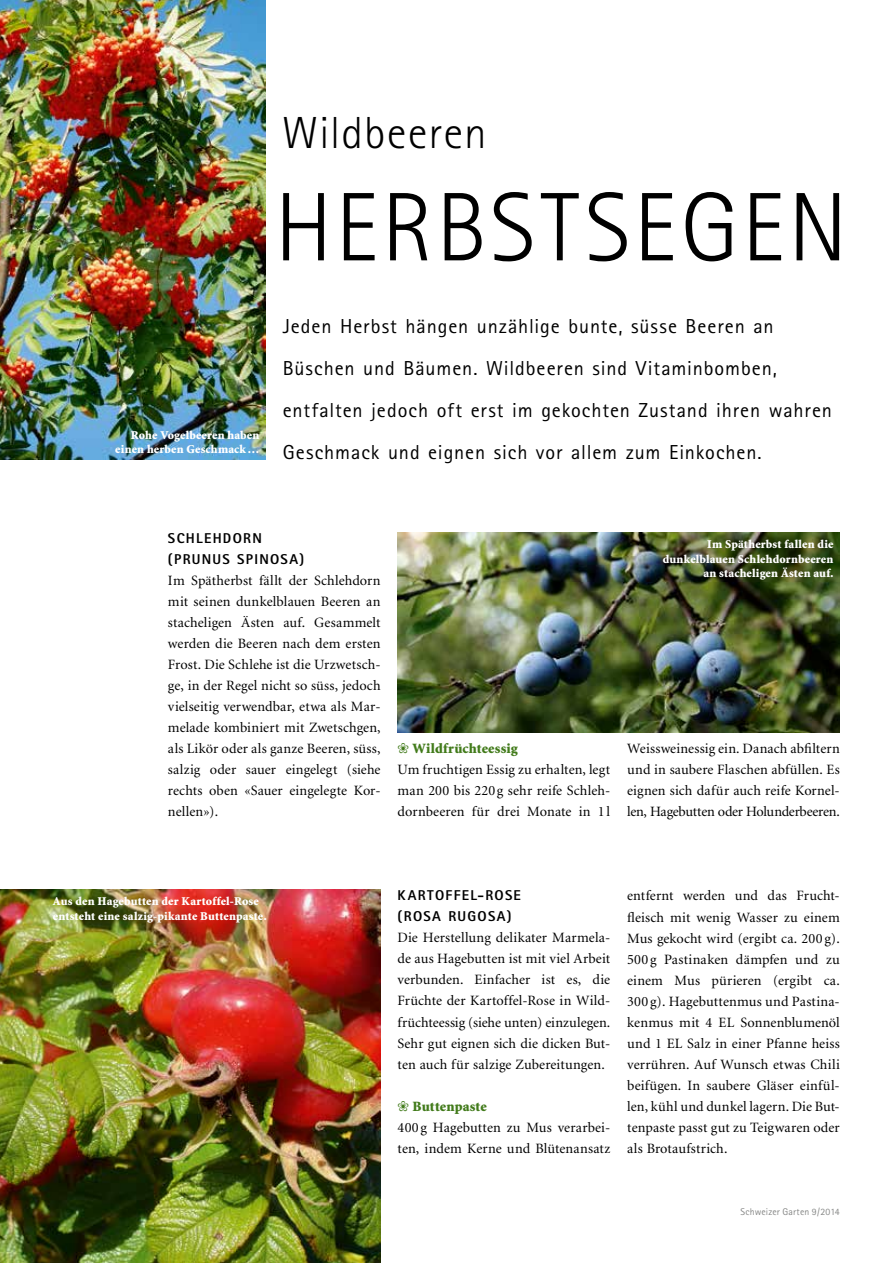
<style>
.page{position:relative;width:893px;height:1263px;background:#fff}
.page>*{position:absolute;margin:0;border:0;box-sizing:border-box;transform-origin:0 0}
.t1{font:300 97.5px "Rotis Sans Serif";letter-spacing:.035em;color:#000}
.t2{font:300 45px "Rotis Sans Serif";letter-spacing:.03em;color:#000}
.t3{font:20.25px/42px "Rotis Sans Serif";letter-spacing:.045em;color:#000}
.t4{font:14.25px/21px "Minion";letter-spacing:.005em;color:#000;text-align:justify}
.t5{font:800 14.25px/21px "Rotis Sans Serif";letter-spacing:.09em;color:#000}
.t6{font:900 12px/14.4px "Minion";letter-spacing:.01em;color:#fff;text-align:right}
.t7{font:9.75px "Rotis Sans Serif";letter-spacing:.01em;color:#868786}
.s1{color:#427b1b}
.s2{font-weight:900;color:#427b1b}
</style>
<div class="page">
<img style="left:0;top:890px;width:381px;height:373px">
<img style="left:398px;top:533px;width:442px;height:199px">
<img style="left:0;top:0;width:266px;height:459px">
<h2 class="t2" style="left:282px;top:107px;width:206px">Wildbeeren</h2>
<p class="t6" style="left:115px;top:428px;width:146px">Rohe Vogelbeeren haben einen herben Geschmack…</p>
<h1 class="t1" style="left:275px;top:171px;width:574px">HERBSTSEGEN</h1>
<h3 class="t3" style="left:283px;top:305px;width:551px">Jeden Herbst hängen unzählige bunte, süsse Beeren an Büschen und Bäumen. Wildbeeren sind Vitaminbomben, entfalten jedoch oft erst im gekochten Zustand ihren wahren Geschmack und eignen sich vor allem zum Einkochen.</h3>
<p class="t5" style="left:168px;top:528px;width:138px">SCHLEHDORN (PRUNUS SPINOSA)</p>
<p class="t4" style="left:168px;top:571px;width:214px">Im Spätherbst fällt der Schlehdorn mit seinen dunkelblauen Beeren an stacheligen Ästen auf. Gesammelt werden die Beeren nach dem ersten Frost. Die Schlehe ist die Urzwetsch&shy;ge, in der Regel nicht so süss, jedoch vielseitig verwendbar, etwa als Mar&shy;melade kombiniert mit Zwetschgen, als Likör oder als ganze Beeren, süss, salzig oder sauer eingelegt (siehe rechts oben «Sauer eingelegte Kor&shy;nellen»).</p>
<p class="t6" style="left:663px;top:537px;width:172px">Im Spätherbst fallen die dunkelblauen Schlehdornbeeren an stacheligen Ästen auf.</p>
<p class="t4" style="left:398px;top:739px;width:214px;text-align:left"><span class="s1">❀</span> <span class="s2">Wildfrüchteessig<br></span>Um fruchtigen Essig zu erhalten, legt man 200 bis 220 g sehr reife Schleh&shy;dornbeeren für drei Monate in 1 l</p>
<p class="t4" style="left:627px;top:739px;width:214px">Weissweinessig ein. Danach abfiltern und in saubere Flaschen abfüllen. Es eignen sich dafür auch reife Kornel&shy;len, Hagebutten oder Holunderbeeren.</p>
<p class="t6" style="left:53px;top:894px;width:215px;text-align:left">Aus den Hagebutten der Kartoffel-Rose entsteht eine salzig-pikante Buttenpaste.</p>
<p class="t5" style="left:398px;top:885px;width:125px">KARTOFFEL-ROSE (ROSA RUGOSA)</p>
<p class="t4" style="left:398px;top:928px;width:214px">Die Herstellung delikater Marmela&shy;de aus Hagebutten ist mit viel Arbeit verbunden. Einfacher ist es, die Früchte der Kartoffel-Rose in Wild&shy;früchteessig (siehe unten) einzulegen.<br>Sehr gut eignen sich die dicken But&shy;ten auch für salzige Zubereitungen.</p>
<p class="t4" style="left:398px;top:1096px;width:214px;text-align:left"><span class="s1">❀</span> <span class="s2">Buttenpaste<br></span>400 g Hagebutten zu Mus verarbei&shy;ten, indem Kerne und Blütenansatz</p>
<p class="t4" style="left:627px;top:886px;width:214px">entfernt werden und das Frucht&shy;fleisch mit wenig Wasser zu einem Mus gekocht wird (ergibt ca. 200 g).<br>500 g Pastinaken dämpfen und zu einem Mus pürieren (ergibt ca.<br>300 g). Hagebuttenmus und Pastina&shy;kenmus mit 4 EL Sonnenblumenöl und 1 EL Salz in einer Pfanne heiss verrühren. Auf Wunsch etwas Chili beifügen. In saubere Gläser einfül&shy;len, kühl und dunkel lagern. Die But&shy;tenpaste passt gut zu Teigwaren oder als Brotaufstrich.</p>
<p class="t7" style="left:740px;top:1206px;width:101px">Schweizer Garten 9/2014</p>
</div>
